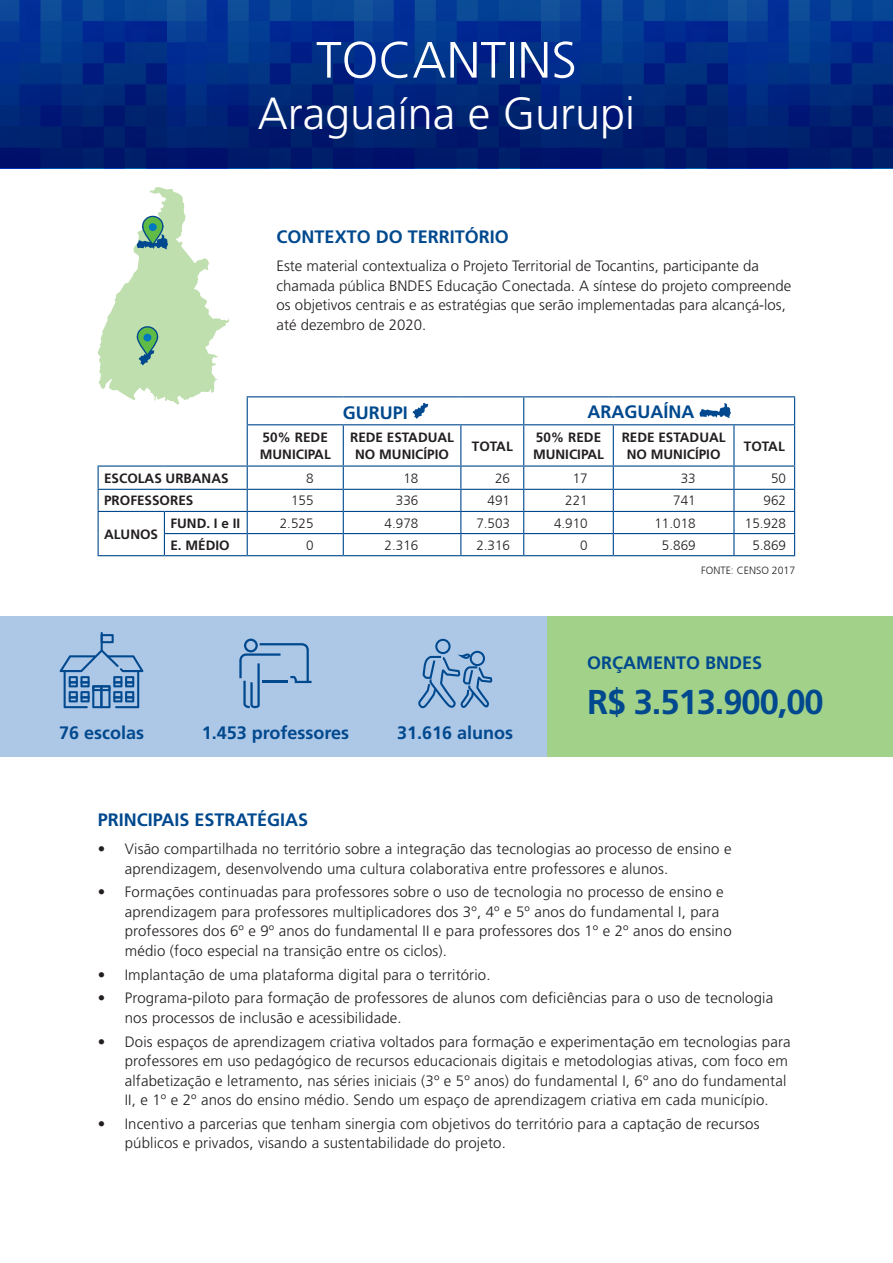
<style>
.page{position:relative;width:893px;height:1263px;background:#fff}
.page>*{position:absolute;margin:0;border:0;box-sizing:border-box;transform-origin:0 0}
.Titulos{font:300 51px "Frutiger";color:#fff}
.Titulos-2{font:300 45px "Frutiger";color:#fff}
.Titulos-3{font:700 34.5px "Frutiger";letter-spacing:-.03em;color:#01498e}
.Titulos-4{font:700 18px "Frutiger";color:#01498e}
.Texto_corrido{font:300 15px/19.5px "Frutiger";letter-spacing:.01em;color:#231f20}
.t1{font:700 13.5px/16.2px "Frutiger";color:#231f20;text-align:center}
.t2{font:300 13.5px "Frutiger CE";color:#231f20}
.t3{font:300 10.5px "Frutiger CE";color:#231f20}
</style>
<div class="page">
<div style="left:547px;top:616px;width:346px;height:141px;background:#a2d18a"></div>
<div style="left:0;top:616px;width:547px;height:141px;background:#adc7e7"></div>
<svg style="left:60px;top:632px;width:83px;height:76px"></svg>
<svg style="left:239px;top:639px;width:73px;height:69px"></svg>
<svg style="left:418px;top:639px;width:75px;height:69px"></svg>
<hr style="left:247px;top:465px;width:96px;height:2px;background:#01498e">
<hr style="left:343px;top:465px;width:118px;height:2px;background:#01498e">
<hr style="left:461px;top:465px;width:63px;height:2px;background:#01498e">
<hr style="left:524px;top:465px;width:89px;height:2px;background:#01498e">
<hr style="left:613px;top:465px;width:121px;height:2px;background:#01498e">
<hr style="left:734px;top:465px;width:61px;height:2px;background:#01498e">
<hr style="left:98px;top:489px;width:66px;height:1px;background:#01498e">
<hr style="left:164px;top:489px;width:83px;height:1px;background:#01498e">
<hr style="left:247px;top:489px;width:96px;height:1px;background:#01498e">
<hr style="left:343px;top:489px;width:118px;height:1px;background:#01498e">
<hr style="left:461px;top:489px;width:63px;height:1px;background:#01498e">
<hr style="left:524px;top:489px;width:89px;height:1px;background:#01498e">
<hr style="left:613px;top:489px;width:121px;height:1px;background:#01498e">
<hr style="left:734px;top:489px;width:61px;height:1px;background:#01498e">
<hr style="left:98px;top:511px;width:66px;height:1px;background:#01498e">
<hr style="left:164px;top:511px;width:83px;height:1px;background:#01498e">
<hr style="left:247px;top:511px;width:96px;height:1px;background:#01498e">
<hr style="left:343px;top:511px;width:118px;height:1px;background:#01498e">
<hr style="left:461px;top:511px;width:63px;height:1px;background:#01498e">
<hr style="left:524px;top:511px;width:89px;height:1px;background:#01498e">
<hr style="left:613px;top:511px;width:121px;height:1px;background:#01498e">
<hr style="left:734px;top:511px;width:61px;height:1px;background:#01498e">
<hr style="left:164px;top:533px;width:83px;height:1px;background:#01498e">
<svg style="left:164px;top:512px;width:1px;height:43px"></svg>
<hr style="left:247px;top:533px;width:96px;height:1px;background:#01498e">
<hr style="left:343px;top:533px;width:118px;height:1px;background:#01498e">
<hr style="left:461px;top:533px;width:63px;height:1px;background:#01498e">
<hr style="left:524px;top:533px;width:89px;height:1px;background:#01498e">
<hr style="left:613px;top:533px;width:121px;height:1px;background:#01498e">
<hr style="left:734px;top:533px;width:61px;height:1px;background:#01498e">
<hr style="left:247px;top:396px;width:96px;height:1px;background:#01498e">
<svg style="left:247px;top:397px;width:1px;height:27px"></svg>
<hr style="left:343px;top:396px;width:118px;height:1px;background:#01498e">
<hr style="left:461px;top:396px;width:63px;height:1px;background:#01498e">
<hr style="left:524px;top:396px;width:89px;height:1px;background:#01498e">
<svg style="left:523px;top:397px;width:1px;height:27px"></svg>
<hr style="left:613px;top:396px;width:121px;height:1px;background:#01498e">
<hr style="left:734px;top:396px;width:61px;height:1px;background:#01498e">
<svg style="left:794px;top:397px;width:1px;height:27px"></svg>
<hr style="left:247px;top:424px;width:96px;height:1px;background:#01498e">
<hr style="left:247px;top:425px;width:1px;height:40px;background:#01498e">
<hr style="left:343px;top:424px;width:118px;height:1px;background:#01498e">
<hr style="left:343px;top:425px;width:1px;height:40px;background:#01498e">
<hr style="left:461px;top:424px;width:63px;height:1px;background:#01498e">
<hr style="left:460px;top:425px;width:1px;height:40px;background:#01498e">
<hr style="left:524px;top:424px;width:89px;height:1px;background:#01498e">
<hr style="left:523px;top:425px;width:1px;height:40px;background:#01498e">
<hr style="left:613px;top:424px;width:121px;height:1px;background:#01498e">
<hr style="left:613px;top:425px;width:1px;height:40px;background:#01498e">
<hr style="left:734px;top:424px;width:61px;height:1px;background:#01498e">
<hr style="left:733px;top:425px;width:1px;height:40px;background:#01498e">
<hr style="left:794px;top:425px;width:1px;height:40px;background:#01498e">
<svg style="left:343px;top:467px;width:1px;height:88px"></svg>
<svg style="left:460px;top:467px;width:1px;height:88px"></svg>
<svg style="left:523px;top:467px;width:1px;height:88px"></svg>
<svg style="left:613px;top:467px;width:1px;height:88px"></svg>
<svg style="left:733px;top:467px;width:1px;height:88px"></svg>
<svg style="left:794px;top:467px;width:1px;height:88px"></svg>
<hr style="left:247px;top:555px;width:96px;height:1px;background:#01498e">
<hr style="left:343px;top:555px;width:118px;height:1px;background:#01498e">
<hr style="left:461px;top:555px;width:63px;height:1px;background:#01498e">
<hr style="left:524px;top:555px;width:89px;height:1px;background:#01498e">
<hr style="left:613px;top:555px;width:121px;height:1px;background:#01498e">
<hr style="left:734px;top:555px;width:61px;height:1px;background:#01498e">
<hr style="left:98px;top:465px;width:66px;height:2px;background:#01498e">
<hr style="left:164px;top:465px;width:83px;height:2px;background:#01498e">
<svg style="left:98px;top:467px;width:1px;height:88px"></svg>
<hr style="left:98px;top:555px;width:66px;height:1px;background:#01498e">
<svg style="left:247px;top:467px;width:1px;height:88px"></svg>
<hr style="left:164px;top:555px;width:83px;height:1px;background:#01498e">
<svg style="left:413px;top:403px;width:15px;height:16px"></svg>
<svg style="left:699px;top:403px;width:32px;height:15px"></svg>
<svg style="left:97px;top:187px;width:132px;height:218px"></svg>
<div style="left:143px;top:334px;width:8px;height:7px;background:#0078c0;border-radius:50%"></div>
<svg style="left:0;top:0;width:893px;height:168px;background:#01297f"></svg>
<p class="Titulos" style="left:316px;top:31px;width:262px">TOCANTINS</p>
<p class="Titulos-2" style="left:258px;top:88px;width:379px">Araguaína e Gurupi</p>
<p class="Titulos-4" style="left:277px;top:226px;width:234px">CONTEXTO DO TERRITÓRIO</p>
<p class="Texto_corrido" style="left:277px;top:257px;width:516px">Este material contextualiza o Projeto Territorial de Tocantins, participante da chamada pública BNDES Educação Conectada. A síntese do projeto compreende os objetivos centrais e as estratégias que serão implementadas para alcançá-los, até dezembro de 2020.</p>
<p class="t1" style="left:263px;top:430px;width:67px">50% REDE</p>
<p class="t1" style="left:260px;top:446px;width:72px">MUNICIPAL</p>
<p class="Titulos-4" style="left:343px;top:402px;width:66px">GURUPI</p>
<p class="Titulos-4" style="left:587px;top:401px;width:108px">ARAGUAÍNA</p>
<p class="t1" style="left:350px;top:430px;width:105px">REDE ESTADUAL<br>NO MUNICÍPIO</p>
<p class="t1" style="left:472px;top:438px;width:42px">TOTAL</p>
<p class="t1" style="left:536px;top:430px;width:67px">50% REDE</p>
<p class="t1" style="left:533px;top:446px;width:72px">MUNICIPAL</p>
<p class="t1" style="left:622px;top:430px;width:105px">REDE ESTADUAL<br>NO MUNICÍPIO</p>
<p class="t1" style="left:744px;top:438px;width:42px">TOTAL</p>
<p class="t1" style="left:104px;top:470px;width:126px">ESCOLAS URBANAS</p>
<p class="t2" style="left:306px;top:470px;width:9px">8</p>
<p class="t2" style="left:403px;top:470px;width:17px">18</p>
<p class="t2" style="left:495px;top:470px;width:17px">26</p>
<p class="t2" style="left:573px;top:470px;width:17px">17</p>
<p class="t2" style="left:681px;top:470px;width:17px">33</p>
<p class="t2" style="left:771px;top:470px;width:17px">50</p>
<p class="t1" style="left:104px;top:493px;width:91px">PROFESSORES</p>
<p class="t2" style="left:291px;top:493px;width:24px">155</p>
<p class="t2" style="left:396px;top:493px;width:24px">336</p>
<p class="t2" style="left:488px;top:493px;width:24px">491</p>
<p class="t2" style="left:565px;top:493px;width:24px">221</p>
<p class="t2" style="left:673px;top:493px;width:24px">741</p>
<p class="t2" style="left:764px;top:493px;width:24px">962</p>
<p class="t1" style="left:104px;top:526px;width:55px">ALUNOS</p>
<p class="t1" style="left:170px;top:515px;width:71px">FUND. I e II</p>
<p class="t2" style="left:280px;top:515px;width:35px">2.525</p>
<p class="t2" style="left:385px;top:515px;width:35px">4.978</p>
<p class="t2" style="left:476px;top:515px;width:35px">7.503</p>
<p class="t2" style="left:554px;top:515px;width:35px">4.910</p>
<p class="t2" style="left:654px;top:515px;width:43px">11.018</p>
<p class="t2" style="left:745px;top:515px;width:43px">15.928</p>
<p class="t1" style="left:170px;top:537px;width:61px">E. MÉDIO</p>
<p class="t2" style="left:306px;top:537px;width:9px">0</p>
<p class="t2" style="left:385px;top:537px;width:35px">2.316</p>
<p class="t2" style="left:476px;top:537px;width:35px">2.316</p>
<p class="t2" style="left:580px;top:537px;width:9px">0</p>
<p class="t2" style="left:662px;top:537px;width:35px">5.869</p>
<p class="t2" style="left:752px;top:537px;width:35px">5.869</p>
<p class="t3" style="left:701px;top:565px;width:95px">FONTE: CENSO 2017</p>
<p class="Titulos-4" style="left:59px;top:722px;width:87px">76 escolas</p>
<p class="Titulos-4" style="left:202px;top:722px;width:149px">1.453 professores</p>
<p class="Titulos-4" style="left:397px;top:722px;width:118px">31.616 alunos</p>
<p class="Titulos-4" style="left:587px;top:652px;width:177px">ORÇAMENTO BNDES</p>
<p class="Titulos-3" style="left:587px;top:682px;width:238px">R$ 3.513.900,00</p>
<p class="Titulos-4" style="left:98px;top:809px;width:212px">PRINCIPAIS ESTRATÉGIAS</p>
<p class="Texto_corrido" style="left:125px;top:839px;width:608px;text-indent:-27px">• Visão compartilhada no território sobre a integração das tecnologias ao processo de ensino e aprendizagem, desenvolvendo uma cultura colaborativa entre professores e alunos.</p>
<p class="Texto_corrido" style="left:125px;top:883px;width:608px;text-indent:-27px">• Formações continuadas para professores sobre o uso de tecnologia no processo de ensino e aprendizagem para professores multiplicadores dos 3º, 4º e 5º anos do fundamental I, para professores dos 6º e 9º anos do fundamental II e para professores dos 1º e 2º anos do ensino médio (foco especial na transição entre os ciclos).</p>
<p class="Texto_corrido" style="left:98px;top:965px;width:394px">• Implantação de uma plataforma digital para o território.</p>
<p class="Texto_corrido" style="left:125px;top:989px;width:650px;text-indent:-27px">• Programa-piloto para formação de professores de alunos com deficiências para o uso de tecnologia nos processos de inclusão e acessibilidade.</p>
<p class="Texto_corrido" style="left:125px;top:1032px;width:667px;text-indent:-27px">• Dois espaços de aprendizagem criativa voltados para formação e experimentação em tecnologias para professores em uso pedagógico de recursos educacionais digitais e metodologias ativas, com foco em alfabetização e letramento, nas séries iniciais (3º e 5º anos) do fundamental I, 6º ano do fundamental II, e 1º e 2º anos do ensino médio. Sendo um espaço de aprendizagem criativa em cada município.</p>
<p class="Texto_corrido" style="left:125px;top:1114px;width:636px;text-indent:-27px">• Incentivo a parcerias que tenham sinergia com objetivos do território para a captação de recursos públicos e privados, visando a sustentabilidade do projeto.</p>
</div>
